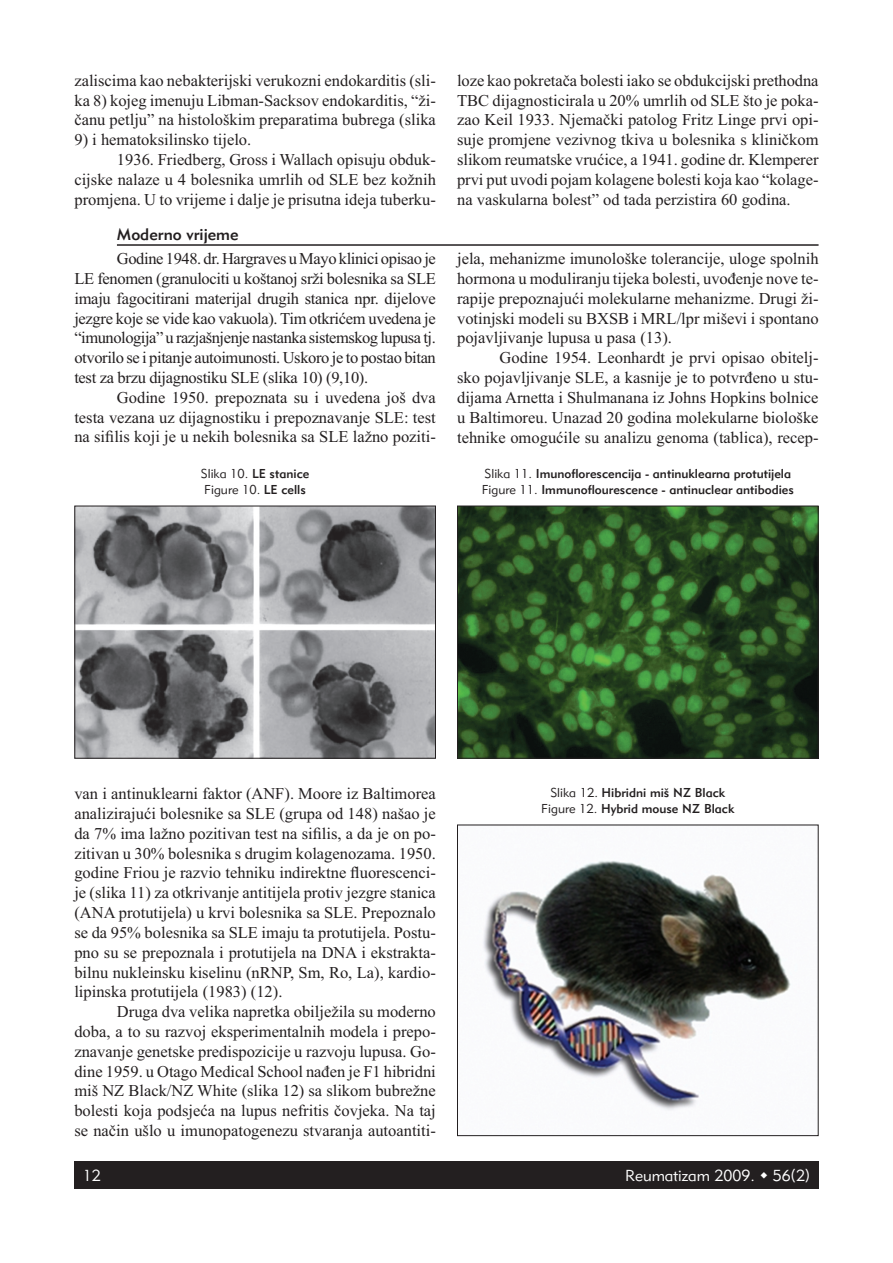
<style>
.page{position:relative;width:893px;height:1263px;background:#fff}
.page>*{position:absolute;margin:0;border:0;box-sizing:border-box;transform-origin:0 0}
.t1{font:16.5px/19.8px "Times New Roman";color:#231f20;text-align:justify}
.t2{font:16.5px "Geometric 415 BT Medium A";color:#231f20}
.t3{font:15.75px "Geometric 415 BT Lite A";color:#fff}
.t4{font:12.75px/15.3px "Geometric 415 BT Medium A";color:#231f20}
.t5{font:12.75px "Geometric 415 BT Lite A";color:#231f20}
.s1{font-family:"Geometric 415 BT Lite A"}
.s2{font-family:"Geometric 415 BT Medium A"}
</style>
<div class="page">
<div style="left:74px;top:1161px;width:745px;height:27px;background:#231f20"></div>
<hr style="left:117px;top:244px;width:702px;height:2px;background:#231f20">
<img style="left:76px;top:508px;width:358px;height:249px">
<div style="left:74px;top:506px;width:362px;height:253px;border:1px solid #231f20"></div>
<img style="left:459px;top:508px;width:358px;height:249px">
<div style="left:457px;top:506px;width:362px;height:253px;border:1px solid #231f20"></div>
<img style="left:483px;top:860px;width:308px;height:251px">
<div style="left:457px;top:825px;width:362px;height:311px;border:1px solid #231f20"></div>
<p class="t1" style="left:74px;top:72px;width:363px">zaliscima kao nebakterijski verukozni endokarditis (sli&shy;ka 8) kojeg imenuju Libman-Sacksov endokarditis, “ži&shy;čanu petlju” na histološkim preparatima bubrega (slika</p>
<p class="t1" style="left:74px;top:131px;width:178px">9) i hematoksilinsko tijelo.</p>
<p class="t1" style="left:117px;top:151px;width:320px">1936. Friedberg, Gross i Wallach opisuju obduk-</p>
<p class="t1" style="left:74px;top:171px;width:363px">cijske nalaze u 4 bolesnika umrlih od SLE bez kožnih</p>
<p class="t1" style="left:74px;top:191px;width:363px">promjena. U to vrijeme i dalje je prisutna ideja tuberku-</p>
<p class="t2" style="left:117px;top:228px;width:123px">Moderno vrijeme</p>
<p class="t1" style="left:74px;top:250px;width:363px;text-indent:43px">Godine 1948. dr. Hargraves u Mayo klinici opisao je LE fenomen (granulociti u koštanoj srži bolesnika sa SLE imaju fagocitirani materijal drugih stanica npr. dijelove jezgre koje se vide kao vakuola). Tim otkrićem uvedena je “imunologija” u razjašnjenje nastanka sistemskog lupusa tj. otvorilo se i pitanje autoimunosti. Uskoro je to postao bitan test za brzu dijagnostiku SLE (slika 10) (9,10).</p>
<p class="t1" style="left:74px;top:389px;width:363px;text-indent:43px">Godine 1950. prepoznata su i uvedena još dva testa vezana uz dijagnostiku i prepoznavanje SLE: test na sifilis koji je u nekih bolesnika sa SLE lažno poziti-</p>
<p class="t4" style="left:201px;top:468px;width:110px"><span class="s1">Slika 10.</span> LE stanice</p>
<p class="t5" style="left:204px;top:485px;width:103px">Figure 10. <span class="s2">LE cells</span></p>
<p class="t1" style="left:457px;top:72px;width:363px">loze kao pokretača bolesti iako se obdukcijski prethodna TBC dijagnosticirala u 20% umrlih od SLE što je poka&shy;zao Keil 1933. Njemački patolog Fritz Linge prvi opi&shy;suje promjene vezivnog tkiva u bolesnika s kliničkom slikom reumatske vrućice, a 1941. godine dr. Klemperer prvi put uvodi pojam kolagene bolesti koja kao “kolage&shy;na vaskularna bolest” od tada perzistira 60 godina.</p>
<p class="t1" style="left:457px;top:250px;width:363px">jela, mehanizme imunološke tolerancije, uloge spolnih hormona u moduliranju tijeka bolesti, uvođenje nove te&shy;rapije prepoznajući molekularne mehanizme. Drugi ži&shy;votinjski modeli su BXSB i MRL/lpr miševi i spontano pojavljivanje lupusa u pasa (13).</p>
<p class="t1" style="left:457px;top:349px;width:363px;text-indent:43px">Godine 1954. Leonhardt je prvi opisao obitelj&shy;sko pojavljivanje SLE, a kasnije je to potvrđeno u stu&shy;dijama Arnetta i Shulmanana iz Johns Hopkins bolnice u Baltimoreu. Unazad 20 godina molekularne biološke tehnike omogućile su analizu genoma (tablica), recep-</p>
<p class="t4" style="left:482px;top:468px;width:314px"><span class="s1">Slika 11.</span> Imunoflorescencija - antinuklearna protutijela<br><span class="s1">Figure 11.</span> Immunoflourescence - antinuclear antibodies</p>
<p class="t1" style="left:74px;top:785px;width:363px">van i antinuklearni faktor (ANF). Moore iz Baltimorea analizirajući bolesnike sa SLE (grupa od 148) našao je da 7% ima lažno pozitivan test na sifilis, a da je on po&shy;zitivan u 30% bolesnika s drugim kolagenozama. 1950. godine Friou je razvio tehniku indirektne fluorescenci&shy;je (slika 11) za otkrivanje antitijela protiv jezgre stanica (ANA protutijela) u krvi bolesnika sa SLE. Prepoznalo se da 95% bolesnika sa SLE imaju ta protutijela. Postu&shy;pno su se prepoznala i protutijela na DNA i ekstrakta&shy;bilnu nukleinsku kiselinu (nRNP, Sm, Ro, La), kardio&shy;lipinska protutijela (1983) (12).</p>
<p class="t1" style="left:74px;top:1003px;width:363px;text-indent:43px">Druga dva velika napretka obilježila su moderno doba, a to su razvoj eksperimentalnih modela i prepo&shy;znavanje genetske predispozicije u razvoju lupusa. Go&shy;dine 1959. u Otago Medical School nađen je F1 hibridni miš NZ Black/NZ White (slika 12) sa slikom bubrežne bolesti koja podsjeća na lupus nefritis čovjeka. Na taj se način ušlo u imunopatogenezu stvaranja autoantiti-</p>
<p class="t4" style="left:541px;top:786px;width:195px;text-align:center"><span class="s1">Slika 12.</span> Hibridni miš NZ Black<br><span class="s1">Figure 12.</span> Hybrid mouse NZ Black</p>
<p class="t3" style="left:83px;top:1169px;width:19px">12</p>
<p class="t3" style="left:625px;top:1169px;width:186px">Reumatizam 2009. 56(2)</p>
</div>
